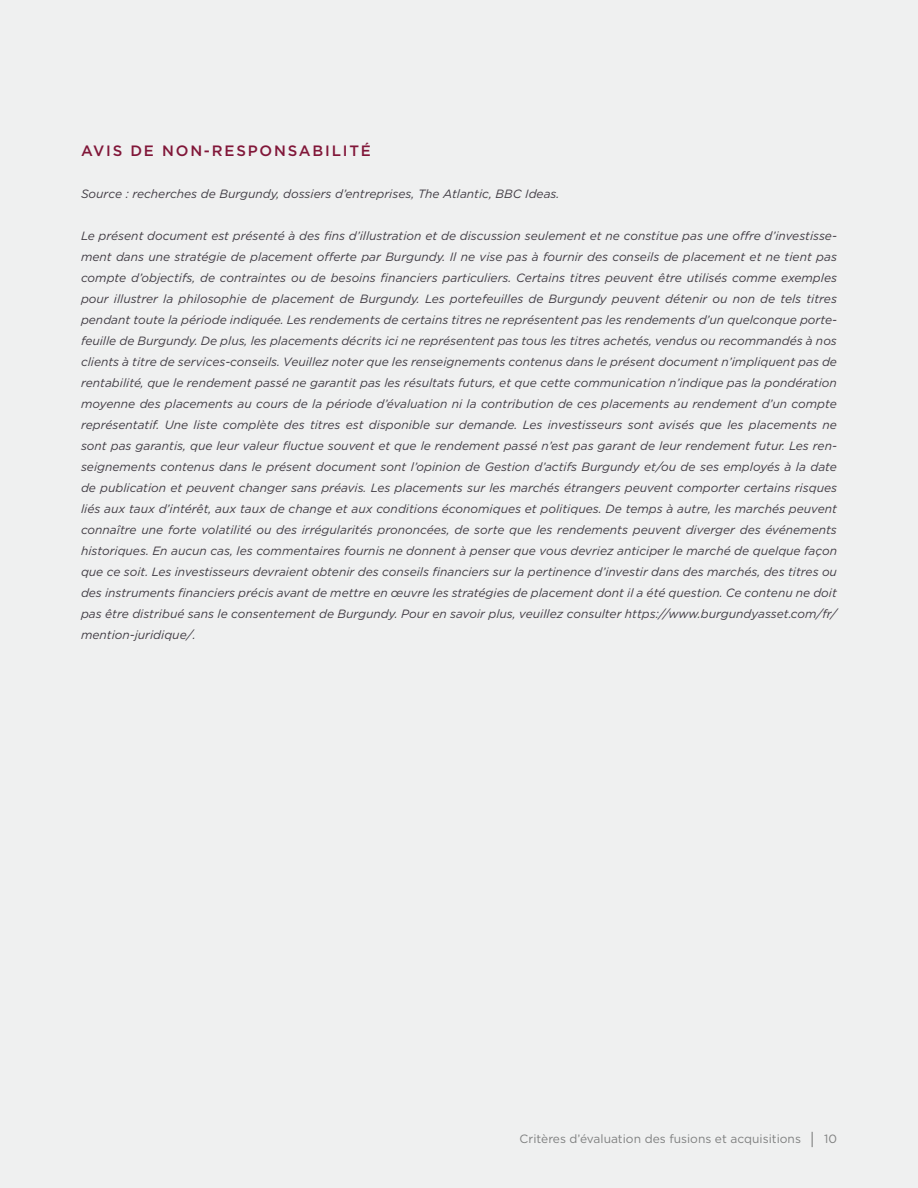
<style>
.page{position:relative;width:918px;height:1188px;background:#eff0f0}
.page>*{position:absolute;margin:0;border:0;box-sizing:border-box;transform-origin:0 0}
.t1{font:500 15px "Gotham";letter-spacing:.12em;color:#811739}
.t2{font:italic 12px/21px "Gotham";color:#403b43;text-align:justify}
.t3{font:12px "Gotham";color:#7f8080}
.s1{font-size:16.5px}
</style>
<div class="page">
<p class="t1" style="left:81px;top:141px;width:291px">AVIS DE NON-RESPONSABILITÉ</p>
<p class="t2" style="left:81px;top:183px;width:480px">Source : recherches de Burgundy, dossiers d’entreprises, The Atlantic, BBC Ideas.</p>
<p class="t2" style="left:81px;top:225px;width:758px">Le présent document est présenté à des fins d’illustration et de discussion seulement et ne constitue pas une offre d’investisse&shy;ment dans une stratégie de placement offerte par Burgundy. Il ne vise pas à fournir des conseils de placement et ne tient pas compte d’objectifs, de contraintes ou de besoins financiers particuliers. Certains titres peuvent être utilisés comme exemples pour illustrer la philosophie de placement de Burgundy. Les portefeuilles de Burgundy peuvent détenir ou non de tels titres pendant toute la période indiquée. Les rendements de certains titres ne représentent pas les rendements d’un quelconque porte&shy;feuille de Burgundy. De plus, les placements décrits ici ne représentent pas tous les titres achetés, vendus ou recommandés à nos clients à titre de services-conseils. Veuillez noter que les renseignements contenus dans le présent document n’impliquent pas de rentabilité, que le rendement passé ne garantit pas les résultats futurs, et que cette communication n’indique pas la pondération moyenne des placements au cours de la période d’évaluation ni la contribution de ces placements au rendement d’un compte représentatif. Une liste complète des titres est disponible sur demande. Les investisseurs sont avisés que les placements ne sont pas garantis, que leur valeur fluctue souvent et que le rendement passé n’est pas garant de leur rendement futur. Les ren&shy;seignements contenus dans le présent document sont l’opinion de Gestion d’actifs Burgundy et/ou de ses employés à la date de publication et peuvent changer sans préavis. Les placements sur les marchés étrangers peuvent comporter certains risques liés aux taux d’intérêt, aux taux de change et aux conditions économiques et politiques. De temps à autre, les marchés peuvent connaître une forte volatilité ou des irrégularités prononcées, de sorte que les rendements peuvent diverger des événements historiques. En aucun cas, les commentaires fournis ne donnent à penser que vous devriez anticiper le marché de quelque façon que ce soit. Les investisseurs devraient obtenir des conseils financiers sur la pertinence d’investir dans des marchés, des titres ou des instruments financiers précis avant de mettre en œuvre les stratégies de placement dont il a été question. Ce contenu ne doit pas être distribué sans le consentement de Burgundy. Pour en savoir plus, veuillez consulter https://www.burgundyasset.com/fr/ mention-juridique/.</p>
<p class="t3" style="left:520px;top:1131px;width:319px">Critères d’évaluation des fusions et acquisitions <span class="s1">|</span> 10</p>
</div>
